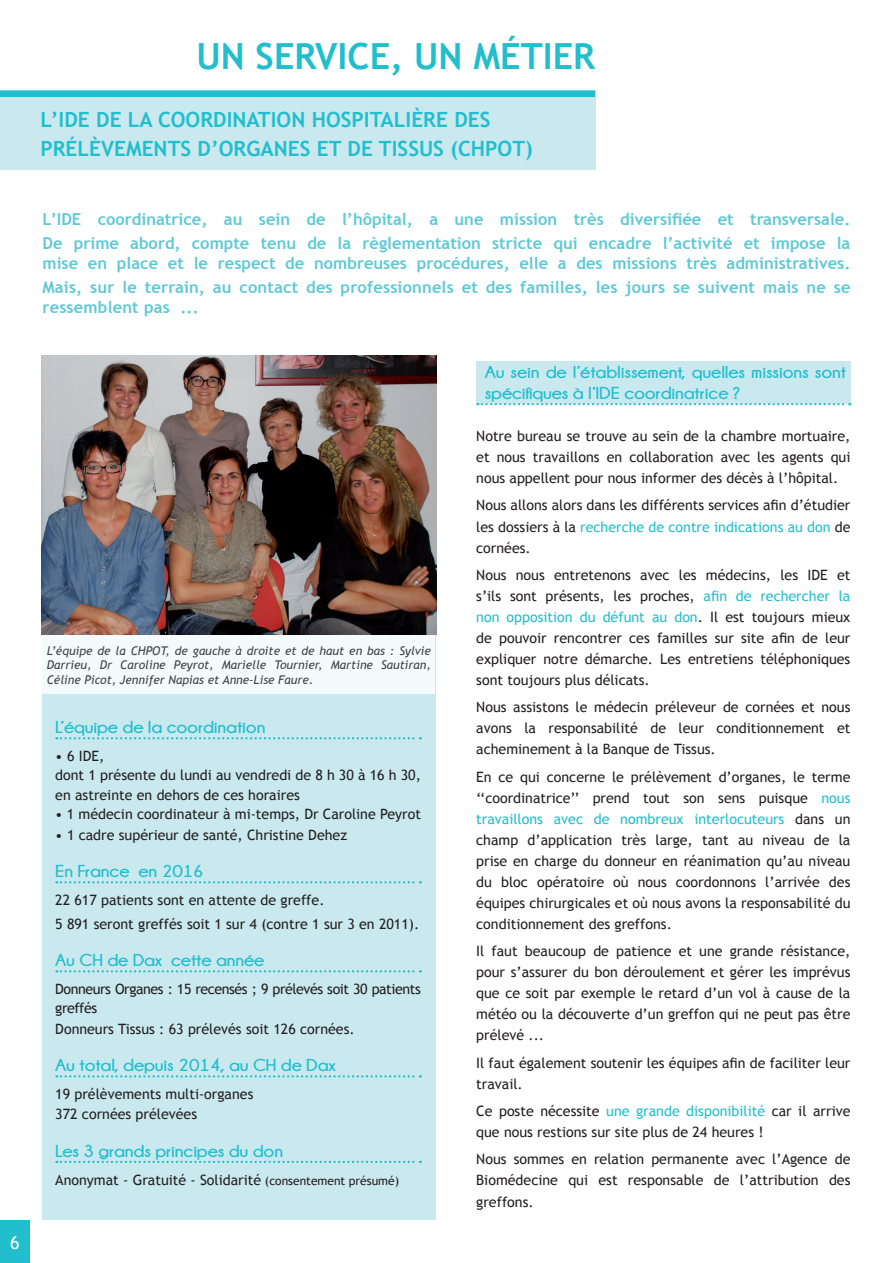
<style>
.page{position:relative;width:893px;height:1263px;background:#fff}
.page>*{position:absolute;margin:0;border:0;box-sizing:border-box;transform-origin:0 0}
.t1{font:700 36px "Trebuchet MS";color:#21bece}
.t2{font:700 21px/28.5px "Trebuchet MS";color:#21bece}
.t3{font:18px "Trebuchet MS";color:#fff}
.t4{font:700 17.25px/21px "Champagne&Limousines";letter-spacing:-.01em;color:#21bece;scale:1.1 1}
.t5{font:700 16.5px/24px "Trebuchet MS";color:#5fc8d6}
.t6{font:14.25px/21px "Trebuchet MS";color:#231f20;text-align:justify}
.t7{font:14.25px/19.8px "Trebuchet MS";letter-spacing:-.03em;color:#231f20}
.t8{font:italic 12px/14.4px "Trebuchet MS";color:#231f20;text-align:justify}
.s1{font-size:12px}
.s2{color:#21bece}
</style>
<div class="page">
<div style="left:476px;top:361px;width:374px;height:42px;background:#c9e9ef"></div>
<div style="left:0;top:90px;width:595px;height:8px;background:#21bece"></div>
<div style="left:0;top:98px;width:595px;height:72px;background:#c9e9ef"></div>
<svg style="left:477px;top:403px;width:373px;height:2px"></svg>
<div style="left:42px;top:356px;width:394px;height:864px;background:#c9e9ef"></div>
<svg style="left:56px;top:737px;width:365px;height:2px"></svg>
<svg style="left:56px;top:881px;width:365px;height:2px"></svg>
<svg style="left:56px;top:970px;width:365px;height:2px"></svg>
<svg style="left:56px;top:1075px;width:365px;height:2px"></svg>
<svg style="left:56px;top:1161px;width:365px;height:2px"></svg>
<img style="left:41px;top:355px;width:395px;height:280px">
<div style="left:43px;top:636px;width:392px;height:58px;background:#f5fbfc"></div>
<div style="left:0;top:1221px;width:30px;height:42px;background:#21bece"></div>
<p class="t3" style="left:10px;top:1231px;width:11px">6</p>
<h1 class="t1" style="left:196px;top:34px;width:118px">Un SERVIC</h1>
<h1 class="t1" style="left:370px;top:34px;width:227px">E, Un métier</h1>
<h2 class="t2" style="left:40px;top:106px;width:452px">L’IDE DE la Coordination Hospitalière des<br>Prélèvements d’Organe</h2>
<h2 class="t2" style="left:300px;top:134px;width:200px">s et de Tissus (CHPOT</h2>
<h2 class="t2" style="left:525px;top:134px;width:9px">)</h2>
<p class="t5" style="left:43px;top:207px;width:809px">L’IDE coordinatrice, au sein de l’hôpital, a une mission très diversifiée et transversale.<br>De prime abord, compte tenu de la règlementation stricte qui encadre l’activité et impose la</p>
<p class="t5" style="left:43px;top:251px;width:809px">mise en place et le respect de nombreuses procédures, elle a des missions très administratives.<br>Mais, sur le terrain, au contact des professionnels et des familles, les jours se suivent mais ne se</p>
<p class="t5" style="left:43px;top:295px;width:158px">ressemblent pas ...</p>
<p class="t8" style="left:47px;top:643px;width:386px">L’équipe de la CHPOT, de gauche à droite et de haut en bas : Sylvie Darrieu, Dr Caroline Peyrot, Marielle Tournier, Martine Sautiran, Céline Picot, Jennifer Napias et Anne-Lise Faure.</p>
<p class="t4" style="left:55px;top:716px;width:193px">L’équipe de la coordination</p>
<p class="t6" style="left:55px;top:746px;width:367px;line-height:19.5px;text-align:left">• 6 IDE,<br>dont 1 présente du lundi au vendredi de 8 h 30 à 16 h 30, en astreinte en dehors de ces horaires</p>
<p class="t6" style="left:55px;top:804px;width:367px">• 1 médecin coordinateur à mi-temps, Dr Caroline Peyrot</p>
<p class="t6" style="left:55px;top:824px;width:293px">• 1 cadre supérieur de santé, Christine Dehez</p>
<p class="t4" style="left:55px;top:860px;width:137px">En France en 2016</p>
<p class="t6" style="left:55px;top:888px;width:366px;line-height:24.5px">22 617 patients sont en attente de greffe.<br>5 891 seront greffés soit 1 sur 4 (contre 1 sur 3 en 2011).</p>
<p class="t4" style="left:55px;top:949px;width:192px">Au CH de Dax cette année</p>
<p class="t7" style="left:55px;top:979px;width:367px">Donneurs Organes : 15 recensés ; 9 prélevés soit 30 patients greffés<br>Donneurs Tissus : 63 prélevés soit 126 cornées.</p>
<p class="t4" style="left:55px;top:1054px;width:257px">Au total, depuis 2014, au CH de Dax</p>
<p class="t6" style="left:55px;top:1084px;width:200px;line-height:20.2px">19 prélèvements multi-organes<br>372 cornées prélevées</p>
<p class="t4" style="left:55px;top:1140px;width:209px">Les 3 grands principes du don</p>
<p class="t6" style="left:55px;top:1170px;width:345px">anonymat - g ratuité - Solidarité <span class="s1">(consentement présumé)</span></p>
<p class="t4" style="left:485px;top:361px;width:330px">au sein de l’établissement, quelles missions sont spécifiques à l’IDE coordinatrice ?</p>
<p class="t6" style="left:476px;top:426px;width:376px">Notre bureau se trouve au sein de la chambre mortuaire, et nous travaillons en collaboration avec les agents qui nous appellent pour nous informer des décès à l’hôpital.</p>
<p class="t6" style="left:476px;top:495px;width:376px">Nous allons alors dans les différents services afin d’étudier les dossiers à la <span class="s2">recherche de contre indications au don</span> de cornées.</p>
<p class="t6" style="left:476px;top:564px;width:376px">Nous nous entretenons avec les médecins, les I DE et s’ils sont présents, les proches, <span class="s2">afin de rechercher la non opposition du défunt au don</span>. I l est toujours mieux de pouvoir rencontrer ces familles sur site afin de leur expliquer notre démarche. Les entretiens téléphoniques sont toujours plus délicats.</p>
<p class="t6" style="left:476px;top:697px;width:376px">Nous assistons le médecin préleveur de cornées et nous avons la responsabilité de leur conditionnement et acheminement à la Banque de Tissus.</p>
<p class="t6" style="left:476px;top:766px;width:376px">En ce qui concerne le prélèvement d’organes, le terme ‘‘coordinatrice’’ prend tout son sens puisque <span class="s2">nous travaillons avec de nombreux interlocuteurs</span> dans un champ d’application très large, tant au niveau de la prise en charge du donneur en réanimation qu’au niveau du bloc opératoire où nous coordonnons l’arrivée des équipes chirurgicales et où nous avons la responsabilité du conditionnement des greffons.</p>
<p class="t6" style="left:476px;top:941px;width:376px">I l faut beaucoup de patience et une grande résistance, pour s’assurer du bon déroulement et gérer les imprévus que ce soit par exemple le retard d’un vol à cause de la météo ou la découverte d’un greffon qui ne peut pas être prélevé ...</p>
<p class="t6" style="left:476px;top:1052px;width:376px">Il faut également soutenir les équipes afin de faciliter leur travail.</p>
<p class="t6" style="left:476px;top:1100px;width:376px">Ce poste nécessite <span class="s2">une grande disponibilité</span> car il arrive que nous restions sur site plus de 24 heures !</p>
<p class="t6" style="left:476px;top:1149px;width:376px">Nous sommes en relation permanente avec l’Agence de Biomédecine qui est responsable de l’attribution des greffons.</p>
</div>
